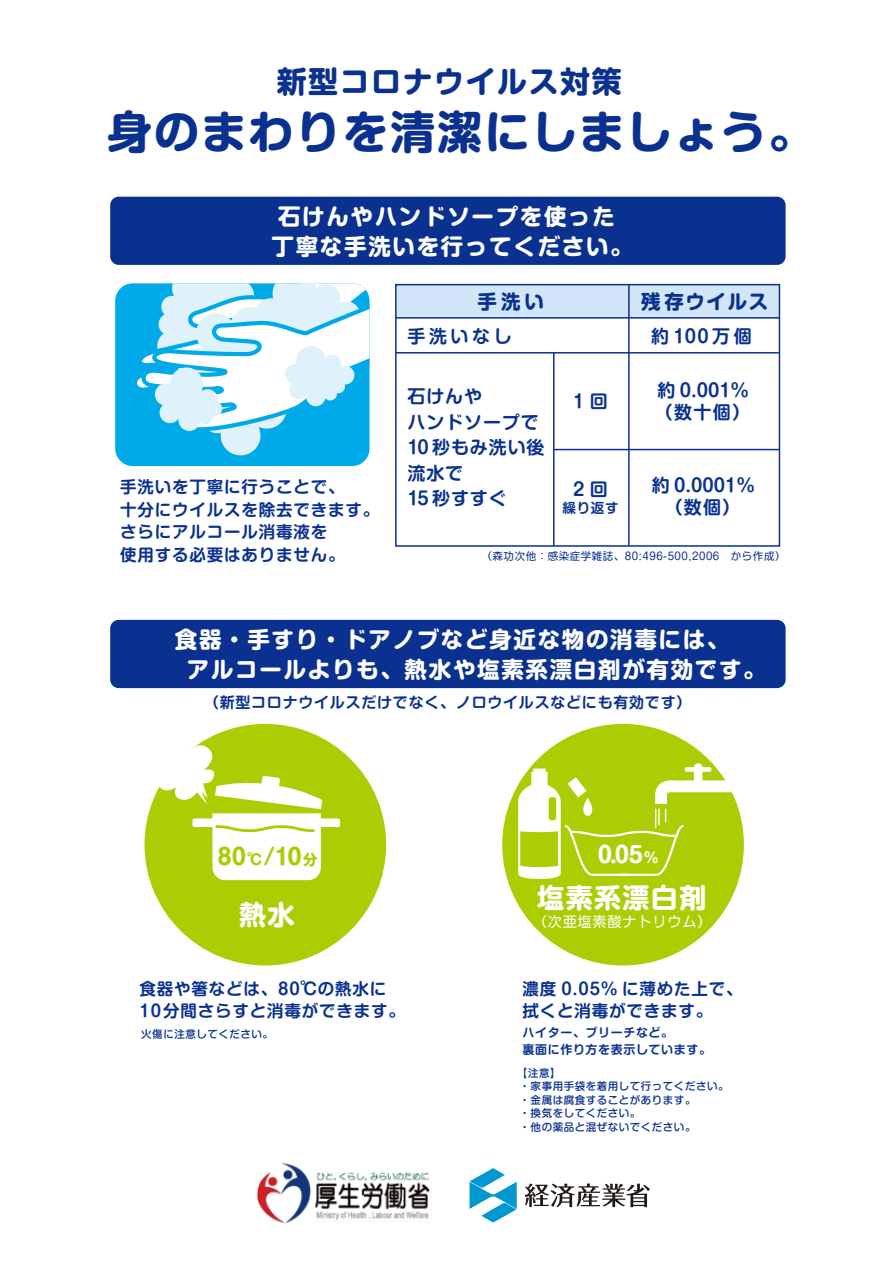
<style>
.page{position:relative;width:893px;height:1263px;background:#fff}
.page>*{position:absolute;margin:0;border:0;box-sizing:border-box;transform-origin:0 0}
.t1{font:700 45px "Shin M Go Pro";letter-spacing:.05em;color:#0b3190}
.t2{font:700 30px "Shin M Go Pro";letter-spacing:.05em;color:#0b3190}
.t3{font:700 27px "Shin M Go Pro";letter-spacing:.05em;color:#fff}
.t4{font:700 22.5px/30px "Shin M Go Pro";letter-spacing:.075em;color:#fff}
.t5{font:700 22.2px "Shin M Go Pro";color:#abcd03}
.t6{font:700 22.2px "Shin M Go Pro";color:#fff}
.t7{font:700 19.5px "Shin M Go Pro";letter-spacing:.08em;color:#0b3190}
.t8{font:700 18px/25.5px "Shin M Go Pro De";letter-spacing:.05em;color:#0b3190}
.t9{font:700 16.5px/22.5px "Shin M Go Pro De";letter-spacing:.05em;color:#0b3190}
.t10{font:700 15px "Shin M Go Pro De";letter-spacing:.05em;color:#0b3190}
.t11{font:14.25px "Shin M Go Pro";letter-spacing:.05em;color:#fff}
.t12{font:700 13.5px "Shin M Go Pro De";color:#0b3190}
.t13{font:700 12px/16.5px "Shin M Go Pro De";letter-spacing:.05em;color:#0b3190}
.t14{font:500 10.5px/13.5px "Shin M Go Pro";letter-spacing:.05em;color:#0b3190}
.t15{font:10.5px "Shin M Go Pro";letter-spacing:.05em;color:#0b3190}
.s1{font-size:14.25px}
</style>
<div class="page">
<div style="left:395px;top:284px;width:384px;height:34px;background:#d3e6f7"></div>
<div style="left:110px;top:197px;width:676px;height:68px;background:#0b3190;border-radius:9px"></div>
<div style="left:110px;top:620px;width:676px;height:68px;background:#0b3190;border-radius:9px"></div>
<div style="left:395px;top:284px;width:385px;height:263px;border:2px solid #0b3190"></div>
<hr style="left:396px;top:317px;width:383px;height:2px;background:#0b3190">
<hr style="left:396px;top:352px;width:383px;height:1px;background:#0b3190">
<hr style="left:628px;top:285px;width:2px;height:261px;background:#0b3190">
<hr style="left:553px;top:353px;width:1px;height:193px;background:#0b3190">
<hr style="left:553px;top:449px;width:227px;height:1px;background:#0b3190">
<div style="left:502px;top:724px;width:242px;height:241px;background:#abcd03;border-radius:50%"></div>
<div style="left:145px;top:724px;width:241px;height:241px;background:#abcd03;border-radius:50%"></div>
<img style="left:256px;top:1163px;width:174px;height:61px">
<svg style="left:525px;top:1183px;width:125px;height:24px"></svg>
<svg style="left:470px;top:1168px;width:47px;height:54px"></svg>
<svg style="left:151px;top:737px;width:189px;height:143px"></svg>
<svg style="left:518px;top:763px;width:226px;height:116px"></svg>
<div style="left:115px;top:283px;width:255px;height:183px;background:#00aae8;border-radius:17px"></div>
<svg style="left:126px;top:283px;width:244px;height:173px"></svg>
<h2 class="t2" style="left:277px;top:57px;width:346px">新型コロナウイルス対策</h2>
<h1 class="t1" style="left:107px;top:95px;width:708px">身のまわりを清潔にしましょう。</h1>
<h3 class="t4" style="left:272px;top:199px;width:363px">石けんやハンドソープを使った丁寧な手洗いを行ってください。</h3>
<p class="t9" style="left:120px;top:474px;width:261px">手洗いを丁寧に行うことで、<br>十分にウイルスを除去できます。さらにアルコール消毒液を<br>使用する必要はありません。</p>
<p class="t7" style="left:641px;top:286px;width:129px">残存ウイルス</p>
<p class="t7" style="left:478px;top:286px;width:68px">手洗い</p>
<p class="t8" style="left:407px;top:321px;width:106px">手洗いなし</p>
<p class="t8" style="left:651px;top:321px;width:102px">約100万個</p>
<p class="t8" style="left:655px;top:377px;width:97px;line-height:22.5px">約 0.001％（数十個）</p>
<p class="t8" style="left:407px;top:382px;width:139px">石けんや<br>ハンドソープで<br>10 秒もみ洗い後流水で<br>15 秒すすぐ</p>
<p class="t8" style="left:573px;top:386px;width:36px">1 回</p>
<p class="t8" style="left:652px;top:471px;width:104px;line-height:22.5px;text-align:center">約 0.0001％（数個）</p>
<p class="t8" style="left:573px;top:474px;width:36px">2 回</p>
<p class="t12" style="left:563px;top:496px;width:58px">繰り返す</p>
<p class="t15" style="left:482px;top:548px;width:305px">（森功次他：感染症学雑誌、80:496-500,2006　から作成）</p>
<h3 class="t4" style="left:187px;top:622px;width:580px;text-indent:-12px">食器・手すり・ドアノブなど身近な物の消毒には、<br>アルコールよりも、熱水や塩素系漂白剤が有効です。</h3>
<p class="t10" style="left:204px;top:690px;width:489px">（新型コロナウイルスだけでなく、ノロウイルスなどにも有効です）</p>
<h3 class="t5" style="left:217px;top:838px;width:102px">80<span class="s1">℃</span>/10<span class="s1">分</span></h3>
<h3 class="t6" style="left:598px;top:837px;width:62px">0.05<span class="s1">％</span></h3>
<h3 class="t3" style="left:239px;top:892px;width:57px">熱水</h3>
<p class="t9" style="left:140px;top:975px;width:267px">食器や箸などは、80℃の熱水に<br>10分間さらすと消毒ができます。</p>
<p class="t14" style="left:141px;top:1026px;width:133px">火傷に注意してください。</p>
<h3 class="t3" style="left:537px;top:876px;width:171px">塩素系漂白剤</h3>
<p class="t11" style="left:533px;top:910px;width:180px">（次亜塩素酸ナトリウム）</p>
<p class="t9" style="left:523px;top:975px;width:222px">濃度 0.05% に薄めた上で、拭くと消毒ができます。</p>
<p class="t13" style="left:523px;top:1023px;width:190px">ハイター、ブリーチなど。<br>裏面に作り方を表示しています。</p>
<p class="t14" style="left:517px;top:1065px;width:213px">【注意】<br>・家事用手袋を着用して行ってください。・金属は腐食することがあります。<br>・換気をしてください。<br>・他の薬品と混ぜないでください。</p>
</div>
